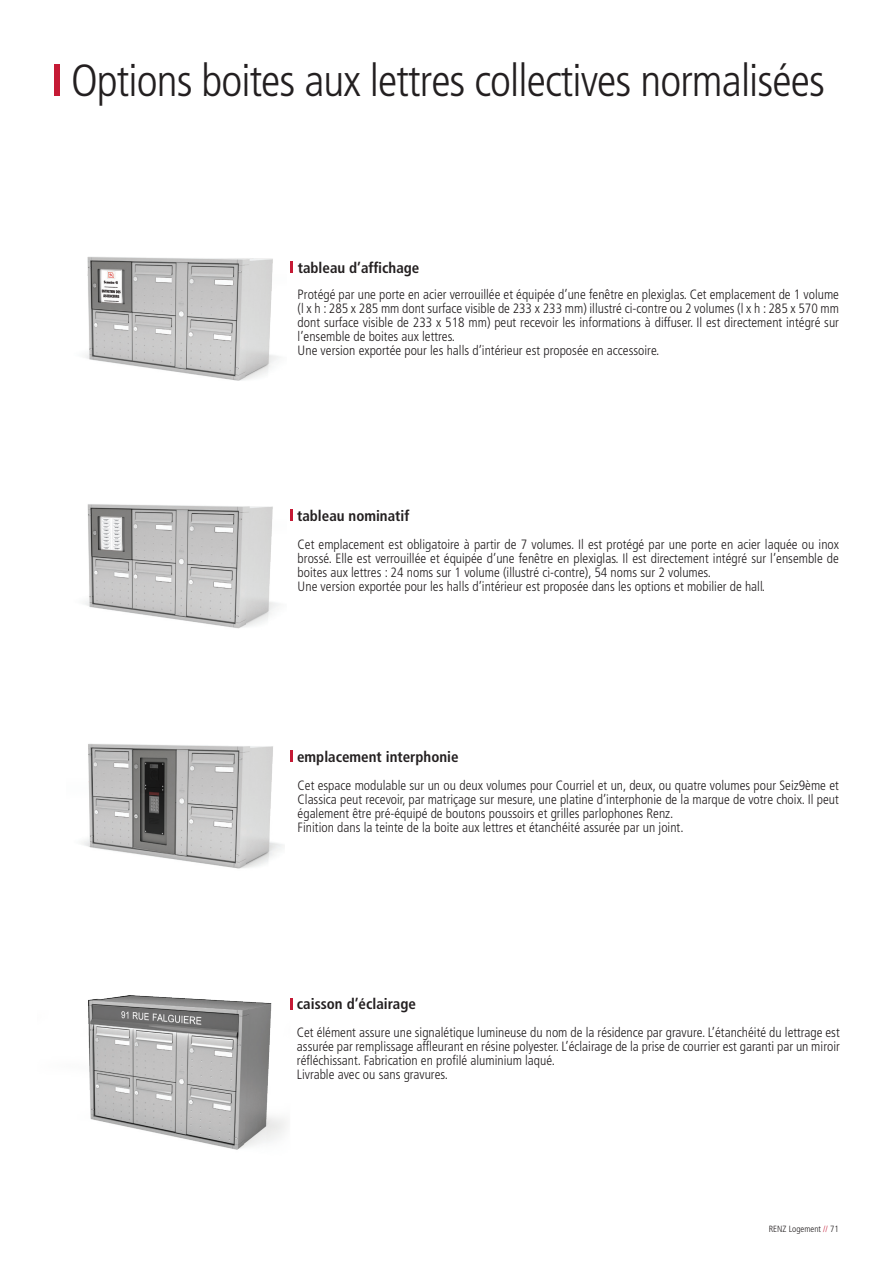
<style>
.page{position:relative;width:893px;height:1263px;background:#fff}
.page>*{position:absolute;margin:0;border:0;box-sizing:border-box;transform-origin:0 0}
.Titre_principal{font:300 condensed 45px "Frutiger LT Pro";letter-spacing:-.02em;color:#231f20}
.t1{font:700 condensed 15px "Frutiger LT Pro";color:#231f20}
.Technique{font:300 condensed 13.5px/14.1px "Frutiger LT Pro";color:#231f20;text-align:justify}
.t2{font:300 condensed 9px "Frutiger LT Pro";color:#231f20}
.s1{color:#c51a35}
</style>
<div class="page">
<img style="left:82px;top:744px;width:202px;height:125px">
<img style="left:88px;top:995px;width:205px;height:155px">
<img style="left:85px;top:257px;width:195px;height:124px">
<img style="left:84px;top:504px;width:195px;height:125px">
<svg style="left:290px;top:261px;width:2px;height:12px"></svg>
<svg style="left:290px;top:509px;width:2px;height:12px"></svg>
<svg style="left:290px;top:750px;width:2px;height:12px"></svg>
<svg style="left:290px;top:998px;width:2px;height:12px"></svg>
<div style="left:54px;top:65px;width:5px;height:31px;background:#c51a35"></div>
<p class="Titre_principal" style="left:71px;top:55px;width:755px">Options boites aux lettres collectives normalisées</p>
<p class="t1" style="left:298px;top:259px;width:123px">tableau d’affichage</p>
<p class="Technique" style="left:298px;top:287px;width:543px">Protégé par une porte en acier verrouillée et équipée d’une fenêtre en plexiglas. Cet emplacement de 1 volume (l x h : 285 x 285 mm dont surface visible de 233 x 233 mm) illustré ci-contre ou 2 volumes (l x h : 285 x 570 mm dont surface visible de 233 x 518 mm) peut recevoir les informations à diffuser. Il est directement intégré sur l’ensemble de boites aux lettres.</p>
<p class="Technique" style="left:298px;top:344px;width:363px">Une version exportée pour les halls d’intérieur est proposée en accessoire.</p>
<p class="t1" style="left:297px;top:507px;width:114px">tableau nominatif</p>
<p class="Technique" style="left:298px;top:537px;width:543px">Cet emplacement est obligatoire à partir de 7 volumes. Il est protégé par une porte en acier laquée ou inox brossé. Elle est verrouillée et équipée d’une fenêtre en plexiglas. Il est directement intégré sur l’ensemble de boites aux lettres : 24 noms sur 1 volume (illustré ci-contre), 54 noms sur 2 volumes.</p>
<p class="Technique" style="left:298px;top:579px;width:469px">Une version exportée pour les halls d’intérieur est proposée dans les options et mobilier de hall.</p>
<p class="t1" style="left:297px;top:748px;width:163px">emplacement interphonie</p>
<p class="Technique" style="left:298px;top:778px;width:543px">Cet espace modulable sur un ou deux volumes pour Courriel et un, deux, ou quatre volumes pour Seiz9ème et Classica peut recevoir, par matriçage sur mesure, une platine d’interphonie de la marque de votre choix. Il peut également être pré-équipé de boutons poussoirs et grilles parlophones Renz.</p>
<p class="Technique" style="left:298px;top:820px;width:387px">Finition dans la teinte de la boite aux lettres et étanchéité assurée par un joint.</p>
<p class="t1" style="left:297px;top:995px;width:121px">caisson d’éclairage</p>
<p class="Technique" style="left:297px;top:1025px;width:544px">Cet élément assure une signalétique lumineuse du nom de la résidence par gravure. L’étanchéité du lettrage est assurée par remplissage affleurant en résine polyester. L’éclairage de la prise de courrier est garanti par un miroir réfléchissant. Fabrication en profilé aluminium laqué.</p>
<p class="Technique" style="left:297px;top:1068px;width:153px">Livrable avec ou sans gravures.</p>
<p class="t2" style="left:769px;top:1224px;width:71px">RENZ Logement <span class="s1">//</span> 71</p>
</div>
